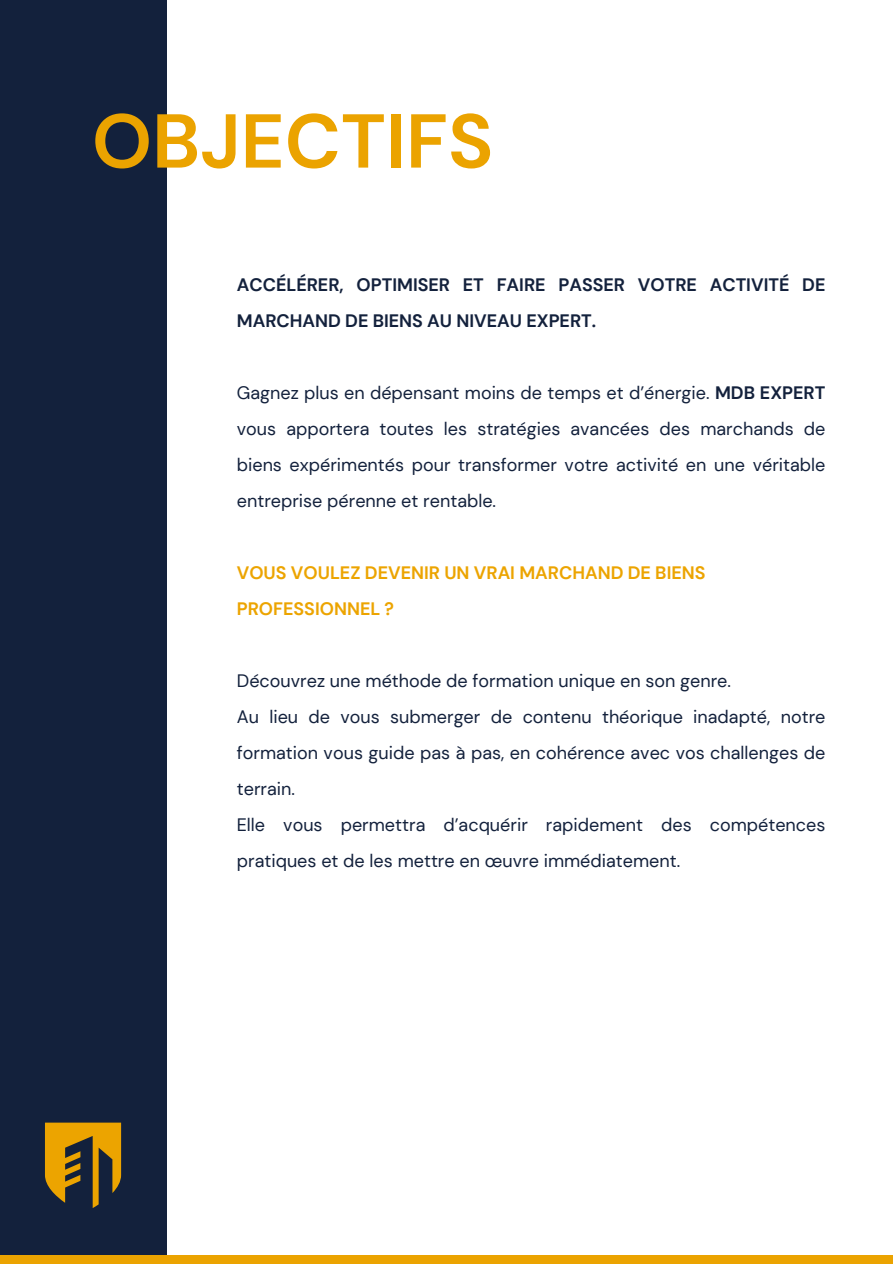
<style>
.page{position:relative;width:893px;height:1264px;background:#fff}
.page>*{position:absolute;margin:0;border:0;box-sizing:border-box;transform-origin:0 0}
.t1{font:700 76.05px "DM Sans";color:#eba300}
.t2{font:18px/36px "DM Sans";color:#13213c;text-align:justify}
.t3{font:700 18px/36px "DM Sans";color:#13213c}
.t4{font:700 18px/36px "DM Sans";color:#eca400}
.s1{font-weight:700}
</style>
<div class="page">
<div style="left:0;top:0;width:167px;height:1255px;background:#13213c"></div>
<div style="left:0;top:1255px;width:892px;height:8px;background:#eba300"></div>
<svg style="left:45px;top:1122px;width:76px;height:86px"></svg>
<p class="t1" style="left:92px;top:92px;width:403px">OBJECTIFS</p>
<p class="t3" style="left:237px;top:267px;width:590px">ACCÉLÉRER, OPTIMISER ET FAIRE PASSER VOTRE ACTIVITÉ DE<br>MARCHAND DE BIENS AU NIVEAU EXPERT.</p>
<p class="t2" style="left:237px;top:375px;width:590px">Gagnez plus en dépensant moins de temps et d’énergie. <span class="s1">MDB EXPERT </span>vous apportera toutes les stratégies avancées des marchands de biens expérimentés pour transformer votre activité en une véritable entreprise pérenne et rentable.</p>
<p class="t4" style="left:237px;top:555px;width:470px">VOUS VOULEZ DEVENIR UN VRAI MARCHAND DE BIENS<br>PROFESSIONNEL ?</p>
<p class="t2" style="left:237px;top:663px;width:590px;text-align:left">Découvrez une méthode de formation unique en son genre.<br>Au lieu de vous submerger de contenu théorique inadapté, notre formation vous guide pas à pas, en cohérence avec vos challenges de terrain.<br>Elle vous permettra d’acquérir rapidement des compétences pratiques et de les mettre en œuvre immédiatement.</p>
</div>
